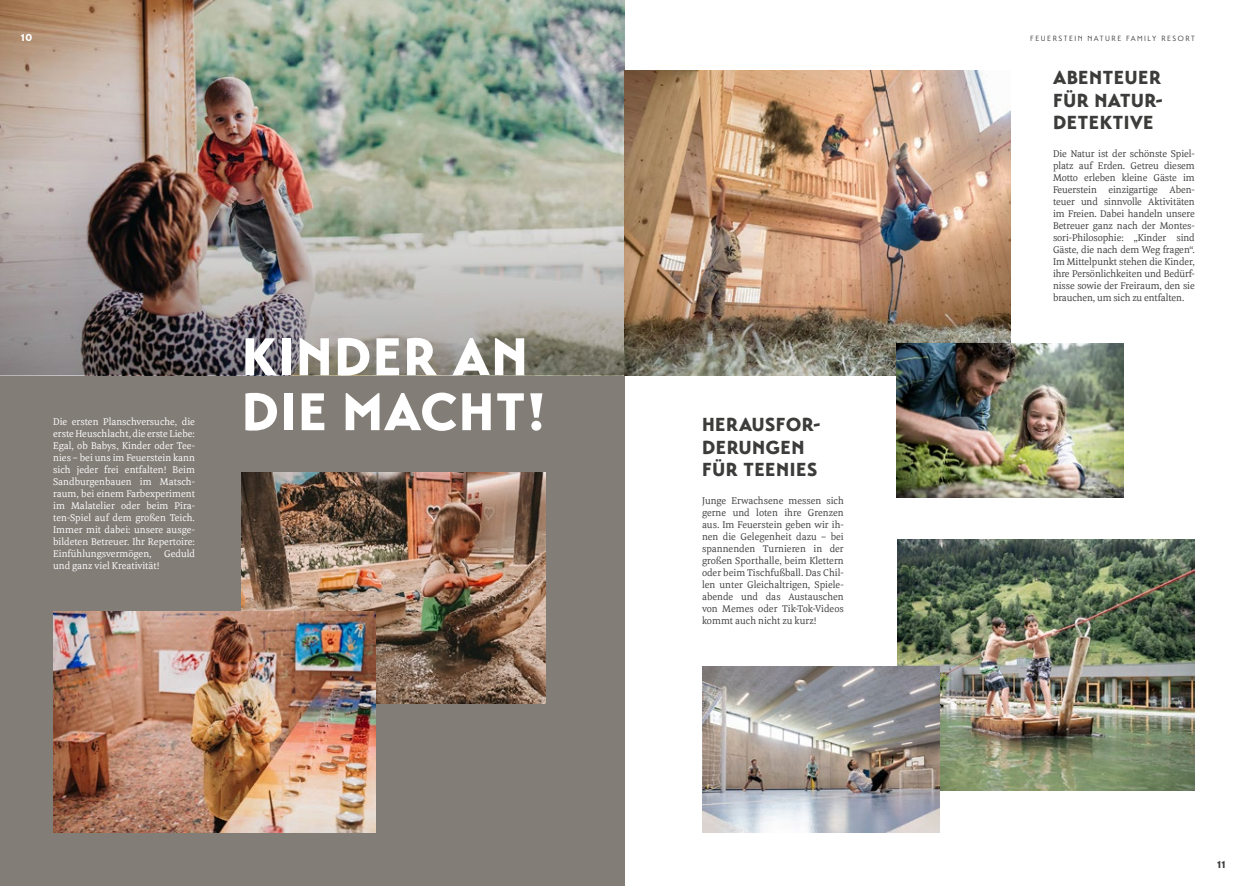
<style>
.page{position:relative;width:1248px;height:886px;background:#fff}
.page>*{position:absolute;margin:0;border:0;box-sizing:border-box;transform-origin:0 0}
.t1{font:900 52.5px/55px "Transat";letter-spacing:.03em;color:#fff}
.t2{font:900 18.75px/22.5px "Transat";letter-spacing:.03em;color:#3c3c3b}
.t3{font:10px/12px "Meret Pro";letter-spacing:-.01em;color:#3c3c3b;text-align:justify}
.t4{font:10px/12px "Meret Pro";color:#fff;text-align:justify}
.t5{font:900 10px "Transat";color:#3c3c3b}
.t6{font:900 10px "Transat";color:#fff}
.t7{font:7.5px "Transat Standard";letter-spacing:.2em;color:#3c3c3b}
</style>
<div class="page">
<div style="left:0;top:0;width:624px;height:886px;background:#837d77"></div>
<img style="left:0;top:0;width:624px;height:184px">
<img style="left:0;top:184px;width:624px;height:191px">
<img style="left:242px;top:473px;width:304px;height:231px">
<img style="left:624px;top:71px;width:386px;height:304px">
<img style="left:896px;top:344px;width:227px;height:153px">
<img style="left:897px;top:539px;width:297px;height:251px">
<img style="left:702px;top:666px;width:237px;height:167px">
<img style="left:53px;top:612px;width:323px;height:221px">
<p class="t6" style="left:21px;top:31px;width:13px">10</p>
<p class="t7" style="left:1030px;top:34px;width:166px">FEUERSTEIN NATURE FAMILY RESORT</p>
<h2 class="t2" style="left:1052px;top:67px;width:111px;text-align:justify">ABENTEUER FÜR NATUR-DETEKTIVE</h2>
<p class="t4" style="left:53px;top:416px;width:143px">Die ersten Planschversuche, die erste Heuschlacht, die erste Liebe:<br>Egal, ob Babys, Kinder oder Tee&shy;nies – bei uns im Feuerstein kann sich jeder frei entfalten! Beim Sandburgenbauen im Matsch&shy;raum, bei einem Farbexperiment im Malatelier oder beim Pira&shy;ten-Spiel auf dem großen Teich.<br>Immer mit dabei: unsere ausge&shy;bildeten Betreuer. Ihr Repertoire:<br>Einfühlungsvermögen, Geduld und ganz viel Kreativität!</p>
<h1 class="t1" style="left:242px;top:329px;width:306px">KINDER AN<br>DIE MACHT!</h1>
<h2 class="t2" style="left:702px;top:413px;width:120px">HERAUSFOR-<br>DERUNGEN<br>FÜR TEENIES</h2>
<p class="t3" style="left:702px;top:494px;width:143px">Junge Erwachsene messen sich gerne und loten ihre Grenzen aus. Im Feuerstein geben wir ih&shy;nen die Gelegenheit dazu – bei spannenden Turnieren in der großen Sporthalle, beim Klettern oder beim Tischfußball. Das Chil&shy;len unter Gleichaltrigen, Spiele&shy;abende und das Austauschen von Memes oder Tik-Tok-Videos kommt auch nicht zu kurz!</p>
<p class="t3" style="left:1052px;top:148px;width:143px">Die Natur ist der schönste Spiel&shy;platz auf Erden. Getreu diesem Motto erleben kleine Gäste im Feuerstein einzigartige Aben&shy;teuer und sinnvolle Aktivitäten im Freien. Dabei handeln unsere Betreuer ganz nach der Montes&shy;sori-Philosophie: „Kinder sind Gäste, die nach dem Weg fragen“.<br>Im Mittelpunkt stehen die Kinder, ihre Persönlichkeiten und Bedürf&shy;nisse sowie der Freiraum, den sie brauchen, um sich zu entfalten.</p>
<p class="t5" style="left:1216px;top:858px;width:10px">11</p>
</div>
